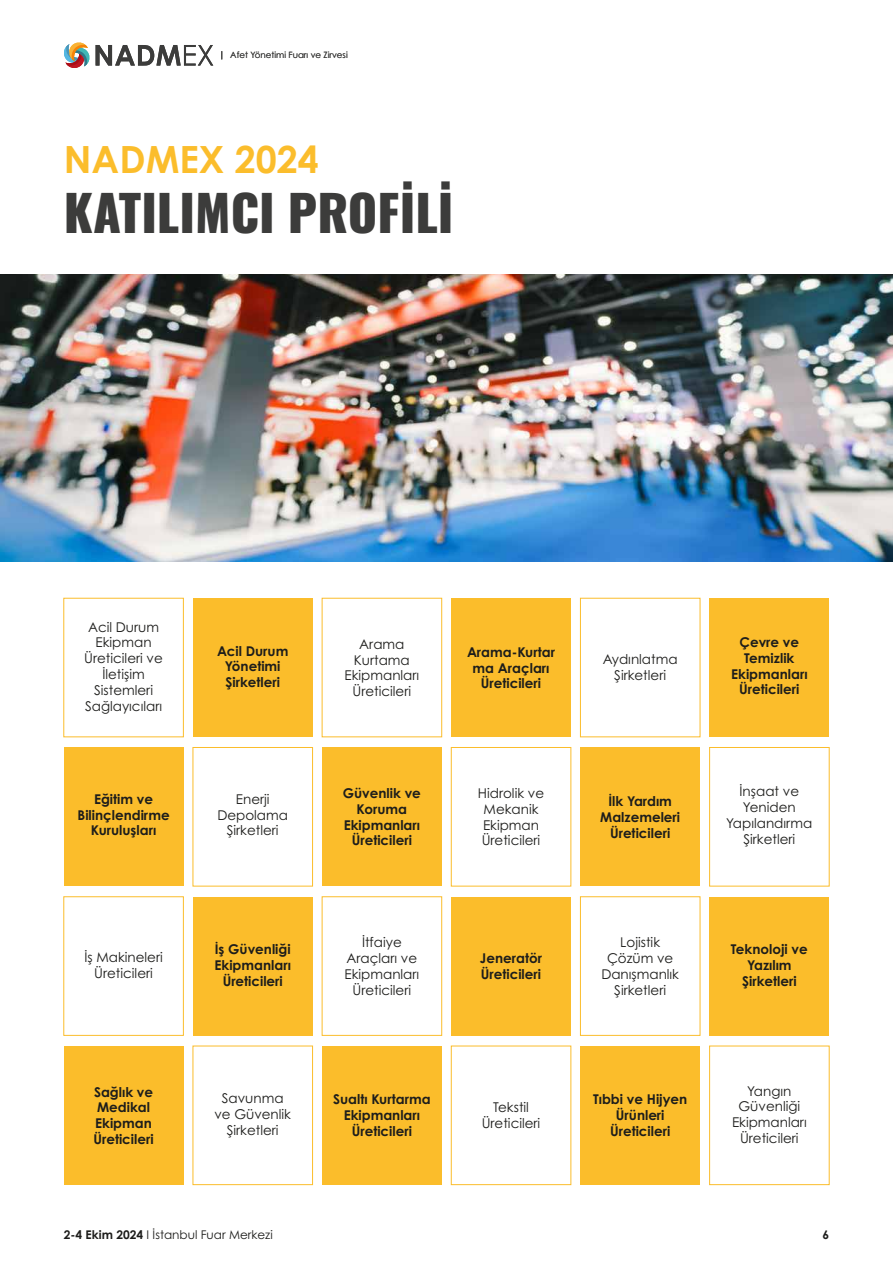
<style>
.page{position:relative;width:893px;height:1263px;background:#fff}
.page>*{position:absolute;margin:0;border:0;box-sizing:border-box;transform-origin:0 0}
.t1{font:800 49.5px "Oswald";color:#3c3c3b}
.t2{font:700 37.5px "Century Gothic";color:#fbbd2c}
.t3{font:13.5px/15.8px "Century Gothic Pro";color:#1d1d1b;text-align:center}
.t4{font:700 13.5px/15.8px "Century Gothic Pro";color:#1d1d1b;text-align:center}
.t5{font:12px "Century Gothic Pro";color:#1d1d1b}
.t6{font:700 12px "Century Gothic Pro";color:#1d1d1b}
.t7{font:8.7px "Century Gothic Pro";color:#3c3c3b}
.s1{font-weight:700}
</style>
<div class="page">
<img style="left:0;top:274px;width:893px;height:288px">
<div style="left:63px;top:598px;width:121px;height:139px;border:1px solid #fbbd2c"></div>
<div style="left:193px;top:598px;width:120px;height:139px;background:#fbbd2b"></div>
<div style="left:322px;top:598px;width:120px;height:139px;border:1px solid #fbbd2c"></div>
<div style="left:451px;top:598px;width:120px;height:139px;background:#fbbd2b"></div>
<div style="left:580px;top:598px;width:120px;height:139px;border:1px solid #fbbd2c"></div>
<div style="left:710px;top:598px;width:119px;height:139px;background:#fbbd2b"></div>
<div style="left:64px;top:747px;width:119px;height:139px;background:#fbbd2b"></div>
<div style="left:193px;top:747px;width:120px;height:139px;border:1px solid #fbbd2c"></div>
<div style="left:322px;top:747px;width:120px;height:139px;background:#fbbd2b"></div>
<div style="left:451px;top:747px;width:120px;height:139px;border:1px solid #fbbd2c"></div>
<div style="left:580px;top:747px;width:120px;height:139px;background:#fbbd2b"></div>
<div style="left:709px;top:747px;width:121px;height:139px;border:1px solid #fbbd2c"></div>
<div style="left:63px;top:896px;width:121px;height:140px;border:1px solid #fbbd2c"></div>
<div style="left:193px;top:897px;width:120px;height:138px;background:#fbbd2b"></div>
<div style="left:322px;top:896px;width:120px;height:140px;border:1px solid #fbbd2c"></div>
<div style="left:451px;top:897px;width:120px;height:138px;background:#fbbd2b"></div>
<div style="left:580px;top:896px;width:120px;height:140px;border:1px solid #fbbd2c"></div>
<div style="left:710px;top:897px;width:119px;height:138px;background:#fbbd2b"></div>
<div style="left:64px;top:1046px;width:119px;height:138px;background:#fbbd2b"></div>
<div style="left:193px;top:1046px;width:120px;height:139px;border:1px solid #fbbd2c"></div>
<div style="left:322px;top:1046px;width:120px;height:138px;background:#fbbd2b"></div>
<div style="left:451px;top:1046px;width:120px;height:139px;border:1px solid #fbbd2c"></div>
<div style="left:580px;top:1046px;width:120px;height:138px;background:#fbbd2b"></div>
<div style="left:709px;top:1046px;width:121px;height:139px;border:1px solid #fbbd2c"></div>
<svg style="left:96px;top:45px;width:117px;height:21px"></svg>
<svg style="left:64px;top:42px;width:26px;height:26px"></svg>
<p class="t7" style="left:230px;top:50px;width:119px">Afet Yönetimi Fuarı ve Zirvesi</p>
<h2 class="t2" style="left:64px;top:130px;width:257px">NADMEX 2024</h2>
<h1 class="t1" style="left:64px;top:186px;width:391px">KATILIMCI PROFİLİ</h1>
<p class="t3" style="left:84px;top:619px;width:80px">Acil Durum<br>Ekipman<br>Üreticileri ve<br>İletişim<br>Sistemleri<br>Sağlayıcıları</p>
<p class="t4" style="left:78px;top:791px;width:94px">Eğitim ve<br>Bilinçlendirme<br>Kuruluşları</p>
<p class="t3" style="left:84px;top:949px;width:80px">İş Makineleri<br>Üreticileri</p>
<p class="t4" style="left:217px;top:643px;width:73px">Acil Durum<br>Yönetimi<br>Şirketleri</p>
<p class="t3" style="left:217px;top:791px;width:72px">Enerji<br>Depolama<br>Şirketleri</p>
<p class="t4" style="left:215px;top:941px;width:78px">İş Güvenliği<br>Ekipmanları<br>Üreticileri</p>
<p class="t4" style="left:94px;top:1083px;width:62px;text-align:left">Sağlık ve<br>Medikal<br>Ekipman<br>Üreticileri</p>
<p class="t3" style="left:214px;top:1090px;width:78px">Savunma ve Güvenlik<br>Şirketleri</p>
<p class="t5" style="left:64px;top:1227px;width:211px"><span class="s1">2-4 Ekim 2024</span> I İstanbul Fuar Merkezi</p>
<p class="t3" style="left:345px;top:636px;width:76px">Arama<br>Kurtama<br>Ekipmanları<br>Üreticileri</p>
<p class="t4" style="left:343px;top:785px;width:80px">Güvenlik ve<br>Koruma<br>Ekipmanları<br>Üreticileri</p>
<p class="t3" style="left:344px;top:934px;width:76px">İtfaiye<br>Araçları ve<br>Ekipmanları<br>Üreticileri</p>
<p class="t4" style="left:333px;top:1091px;width:99px">Sualtı Kurtarma<br>Ekipmanları<br>Üreticileri</p>
<p class="t4" style="left:467px;top:644px;width:90px">Arama-Kurtar ma Araçları<br>Üreticileri</p>
<p class="t4" style="left:731px;top:634px;width:78px">Çevre ve<br>Temizlik<br>Ekipmanları<br>Üreticileri</p>
<p class="t3" style="left:603px;top:651px;width:76px">Aydınlatma<br>Şirketleri</p>
<p class="t3" style="left:478px;top:785px;width:68px;text-align:left">Hidrolik ve<br>Mekanik<br>Ekipman<br>Üreticileri</p>
<p class="t4" style="left:600px;top:793px;width:81px">İlk Yardım<br>Malzemeleri<br>Üreticileri</p>
<p class="t3" style="left:726px;top:783px;width:88px">İnşaat ve<br>Yeniden<br>Yapılandırma<br>Şirketleri</p>
<p class="t4" style="left:480px;top:950px;width:64px;text-align:left">Jeneratör<br>Üreticileri</p>
<p class="t3" style="left:482px;top:1099px;width:60px">Tekstil<br>Üreticileri</p>
<p class="t3" style="left:601px;top:934px;width:79px">Lojistik<br>Çözüm ve<br>Danışmanlık<br>Şirketleri</p>
<p class="t4" style="left:731px;top:941px;width:78px">Teknoloji ve<br>Yazılım<br>Şirketleri</p>
<p class="t4" style="left:593px;top:1091px;width:96px">Tıbbi ve Hijyen<br>Ürünleri<br>Üreticileri</p>
<p class="t3" style="left:732px;top:1083px;width:76px">Yangın<br>Güvenliği<br>Ekipmanları<br>Üreticileri</p>
<p class="t6" style="left:822px;top:1227px;width:8px">6</p>
</div>
